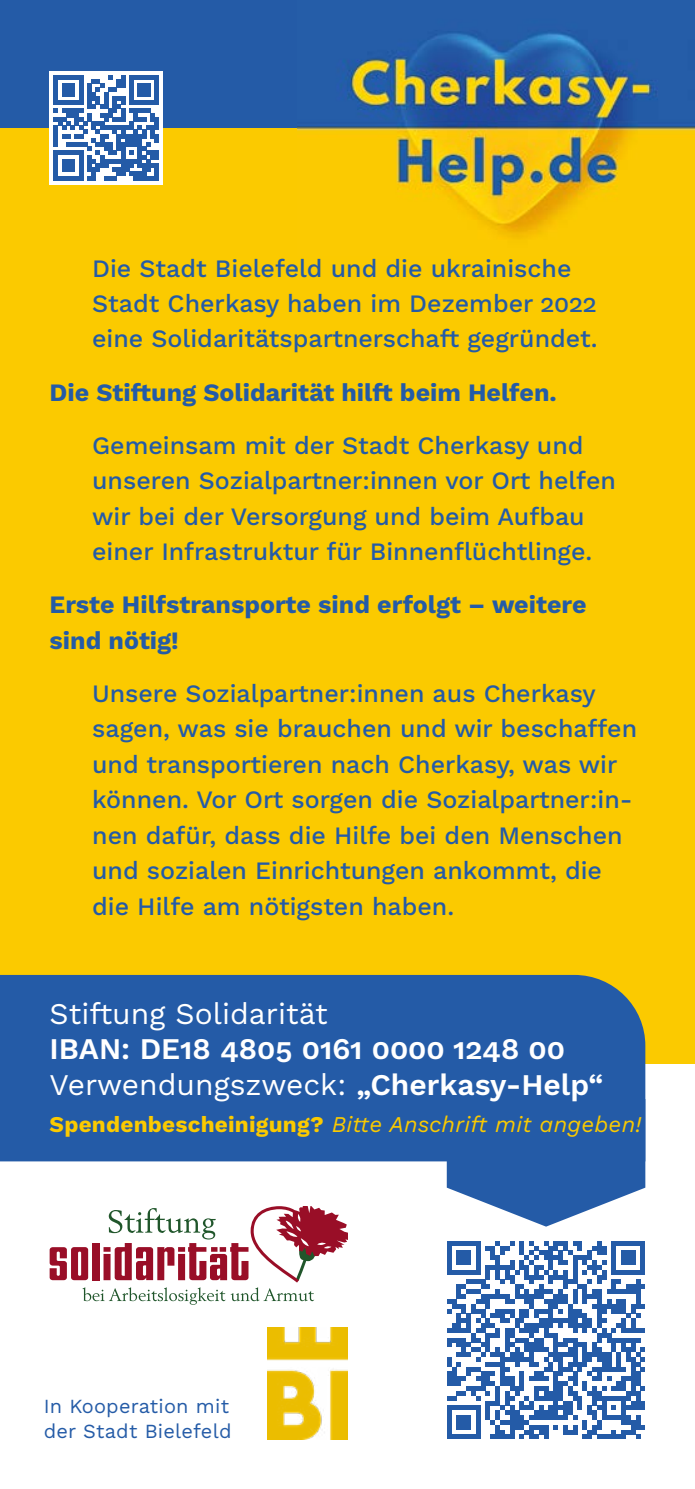
<style>
.page{position:relative;width:695px;height:1489px;background:#fff}
.page>*{position:absolute;margin:0;border:0;box-sizing:border-box;transform-origin:0 0}
.Spendenhinweis{font:30px "Work Sans";color:#fff}
.Spendenhinweis-2{font:600 30px "Work Sans";color:#fff}
._2_Text_mit_Einzug{font:500 25px/35.5px "Work Sans";color:#245ba7}
._2_Text_mit_Einzug-2{font:700 25px/35.5px "Work Sans";color:#245ba7}
._1_Text{font:700 25px "Work Sans";color:#245ba7}
.Zusatzhinweis{font:italic 22.5px "Work Sans";letter-spacing:.01em;color:#fbca00}
.Zusatzhinweis-2{font:20px/25px "Work Sans";letter-spacing:.01em;color:#245ba7}
.s1{font-weight:600}
.s2{font-weight:700;font-style:normal}
</style>
<div class="page">
<div style="left:0;top:0;width:694px;height:1063px;background:#fbca00"></div>
<div style="left:0;top:0;width:694px;height:128px;background:#245ba7"></div>
<svg style="left:50px;top:1206px;width:297px;height:98px"></svg>
<svg style="left:447px;top:1241px;width:198px;height:198px"></svg>
<svg style="left:446px;top:1161px;width:199px;height:65px"></svg>
<div style="left:0;top:974px;width:645px;height:187px;background:#245ba7"></div>
<img style="left:298px;top:33px;width:396px;height:205px">
<div style="left:50px;top:71px;width:113px;height:113px;background:#fff"></div>
<svg style="left:54px;top:75px;width:105px;height:105px"></svg>
<img style="left:268px;top:1327px;width:79px;height:112px">
<p class="_2_Text_mit_Einzug" style="left:92px;top:249px;width:506px">Die Stadt Bielefeld und die ukrainische<br>Stadt Cherkasy haben im Dezember 2022 eine Solidaritätspartnerschaft gegründet.</p>
<p class="_1_Text" style="left:50px;top:373px;width:508px">Die Stiftung Solidarität hilft beim Helfen.</p>
<p class="_2_Text_mit_Einzug" style="left:92px;top:426px;width:525px">Gemeinsam mit der Stadt Cherkasy und unseren Sozialpartner:innen vor Ort helfen wir bei der Versorgung und beim Aufbau einer Infrastruktur für Binnenflüchtlinge.</p>
<p class="_2_Text_mit_Einzug-2" style="left:50px;top:586px;width:538px">Erste Hilfstransporte sind erfolgt – weitere sind nötig!</p>
<p class="_2_Text_mit_Einzug" style="left:92px;top:674px;width:546px">Unsere Sozialpartner:innen aus Cherkasy sagen, was sie brauchen und wir beschaffen und transportieren nach Cherkasy, was wir können. Vor Ort sorgen die Sozialpartner:in&shy;nen dafür, dass die Hilfe bei den Menschen und sozialen Einrichtungen ankommt, die die Hilfe am nötigsten haben.</p>
<p class="Spendenhinweis" style="left:50px;top:990px;width:279px">Stiftung Solidarität</p>
<p class="Spendenhinweis-2" style="left:50px;top:1026px;width:517px">IBAN: DE18 4805 0161 0000 1248 00</p>
<p class="Spendenhinweis" style="left:50px;top:1061px;width:555px">Verwendungszweck: <span class="s1">„Cherkasy-Help“</span></p>
<p class="Zusatzhinweis" style="left:50px;top:1107px;width:593px"><span class="s2">Spendenbescheinigung?</span> Bitte Anschrift mit angeben!</p>
<p class="Zusatzhinweis-2" style="left:44px;top:1392px;width:189px">In Kooperation mit der Stadt Bielefeld</p>
</div>
